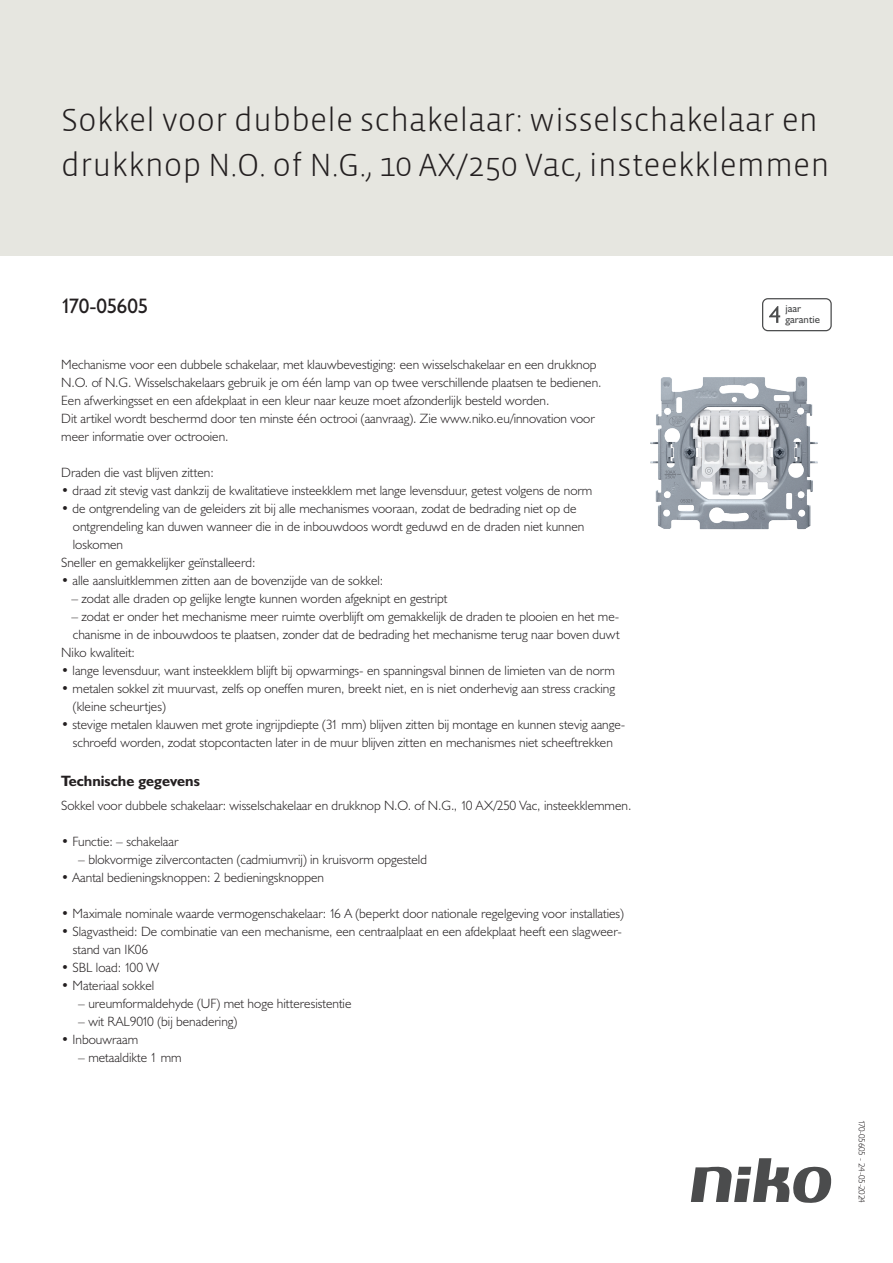
<style>
.page{position:relative;width:893px;height:1263px;background:#fff}
.page>*{position:absolute;margin:0;border:0;box-sizing:border-box;transform-origin:0 0}
.Title_datasheets{font:300 33px/45px "Vista Sans";color:#231f20}
.Article_number{font:21px "Humanist 521 BT";letter-spacing:-.01em;color:#231f20}
.Titles_parts{font:700 15px "Humanist 521 BT";color:#231f20}
.USP_Bullets{font:300 13.5px/18px "Humanist 521 BT";color:#231f20}
.Platte_tekst_CAB{font:300 13.5px/18px "Humanist 521 BT";color:#231f20}
.USP_Bullets_level_2{font:300 13.5px "Humanist 521 BT";color:#231f20}
.t1{font:10.8px/10.8px "Humanist 521 BT";color:#4b4c4d}
.Revision{font:300 9px "Humanist 521 BT";letter-spacing:-.04em;color:#231f20}
</style>
<div class="page">
<svg style="left:691px;top:1158px;width:141px;height:45px"></svg>
<div style="left:0;top:0;width:893px;height:255px;background:#e6e6e0"></div>
<svg style="left:762px;top:298px;width:70px;height:33px"></svg>
<img style="left:650px;top:376px;width:168px;height:154px">
<p class="Title_datasheets" style="left:61px;top:98px;width:770px">Sokkel voor dubbele schakelaar: wisselschakelaar en drukknop N.O. of N.G., 10 AX/250 Vac, insteekklemmen</p>
<p class="Article_number" style="left:61px;top:293px;width:89px">170-05605</p>
<p class="t1" style="left:785px;top:303px;width:36px">jaar garantie</p>
<p class="Platte_tekst_CAB" style="left:61px;top:355px;width:542px">Mechanisme voor een dubbele schakelaar, met klauwbevestiging: een wisselschakelaar en een drukknop N.O. of N.G. Wisselschakelaars gebruik je om één lamp van op twee verschillende plaatsen te bedienen.<br>Een afwerkingsset en een afdekplaat in een kleur naar keuze moet afzonderlijk besteld worden.<br>Dit artikel wordt beschermd door ten minste één octrooi (aanvraag). Zie www.niko.eu/innovation voor meer informatie over octrooien.</p>
<p class="USP_Bullets" style="left:61px;top:463px;width:154px">Draden die vast blijven zitten:</p>
<p class="USP_Bullets" style="left:61px;top:481px;width:533px">• draad zit stevig vast dankzij de kwalitatieve insteekklem met lange levensduur, getest volgens de norm</p>
<p class="USP_Bullets" style="left:73px;top:499px;width:513px;text-indent:-12px">• de ontgrendeling van de geleiders zit bij alle mechanismes vooraan, zodat de bedrading niet op de ontgrendeling kan duwen wanneer die in de inbouwdoos wordt geduwd en de draden niet kunnen loskomen</p>
<p class="USP_Bullets" style="left:61px;top:553px;width:196px">Sneller en gemakkelijker geïnstalleerd:</p>
<p class="USP_Bullets" style="left:61px;top:571px;width:324px">• alle aansluitklemmen zitten aan de bovenzijde van de sokkel:</p>
<p class="USP_Bullets" style="left:71px;top:589px;width:378px">– zodat alle draden op gelijke lengte kunnen worden afgeknipt en gestript</p>
<p class="USP_Bullets" style="left:71px;top:607px;width:550px">– zodat er onder het mechanisme meer ruimte overblijft om gemakkelijk de draden te plooien en het me&shy;chanisme in de inbouwdoos te plaatsen, zonder dat de bedrading het mechanisme terug naar boven duwt</p>
<p class="USP_Bullets" style="left:61px;top:643px;width:75px">Niko kwaliteit:</p>
<p class="USP_Bullets" style="left:61px;top:661px;width:555px">• lange levensduur, want insteekklem blijft bij opwarmings- en spanningsval binnen de limieten van de norm</p>
<p class="USP_Bullets" style="left:73px;top:679px;width:544px;text-indent:-12px">• metalen sokkel zit muurvast, zelfs op oneffen muren, breekt niet, en is niet onderhevig aan stress cracking (kleine scheurtjes)</p>
<p class="USP_Bullets" style="left:61px;top:715px;width:566px;text-align:center">• stevige metalen klauwen met grote ingrijpdiepte (31 mm) blijven zitten bij montage en kunnen stevig aange&shy;schroefd worden, zodat stopcontacten later in de muur blijven zitten en mechanismes niet scheeftrekken</p>
<p class="Titles_parts" style="left:61px;top:771px;width:140px">Technische gegevens</p>
<p class="Platte_tekst_CAB" style="left:61px;top:796px;width:572px">Sokkel voor dubbele schakelaar: wisselschakelaar en drukknop N.O. of N.G., 10 AX/250 Vac, insteekklemmen.</p>
<p class="USP_Bullets" style="left:61px;top:832px;width:119px">• Functie: – schakelaar</p>
<p class="USP_Bullets_level_2" style="left:78px;top:851px;width:350px">– blokvormige zilvercontacten (cadmiumvrij) in kruisvorm opgesteld</p>
<p class="USP_Bullets" style="left:61px;top:868px;width:264px">• Aantal bedieningsknoppen: 2 bedieningsknoppen</p>
<p class="USP_Bullets" style="left:61px;top:904px;width:564px">• Maximale nominale waarde vermogenschakelaar: 16 A (beperkt door nationale regelgeving voor installaties)</p>
<p class="USP_Bullets" style="left:73px;top:922px;width:550px;text-indent:-12px">• Slagvastheid: De combinatie van een mechanisme, een centraalplaat en een afdekplaat heeft een slagweer&shy;stand van IK06</p>
<p class="USP_Bullets" style="left:61px;top:958px;width:99px">• SBL load: 100 W</p>
<p class="USP_Bullets" style="left:61px;top:976px;width:95px">• Materiaal sokkel</p>
<p class="USP_Bullets_level_2" style="left:78px;top:995px;width:275px">– ureumformaldehyde (UF) met hoge hitteresistentie</p>
<p class="USP_Bullets_level_2" style="left:78px;top:1013px;width:161px">– wit RAL9010 (bij benadering)</p>
<p class="USP_Bullets" style="left:61px;top:1030px;width:78px">• Inbouwraam</p>
<p class="USP_Bullets_level_2" style="left:78px;top:1049px;width:105px">– metaaldikte 1 mm</p>
<p class="Revision" style="left:868px;top:1119px;width:85px;rotate:90deg">170-05605 - 24-05-2024</p>
</div>
